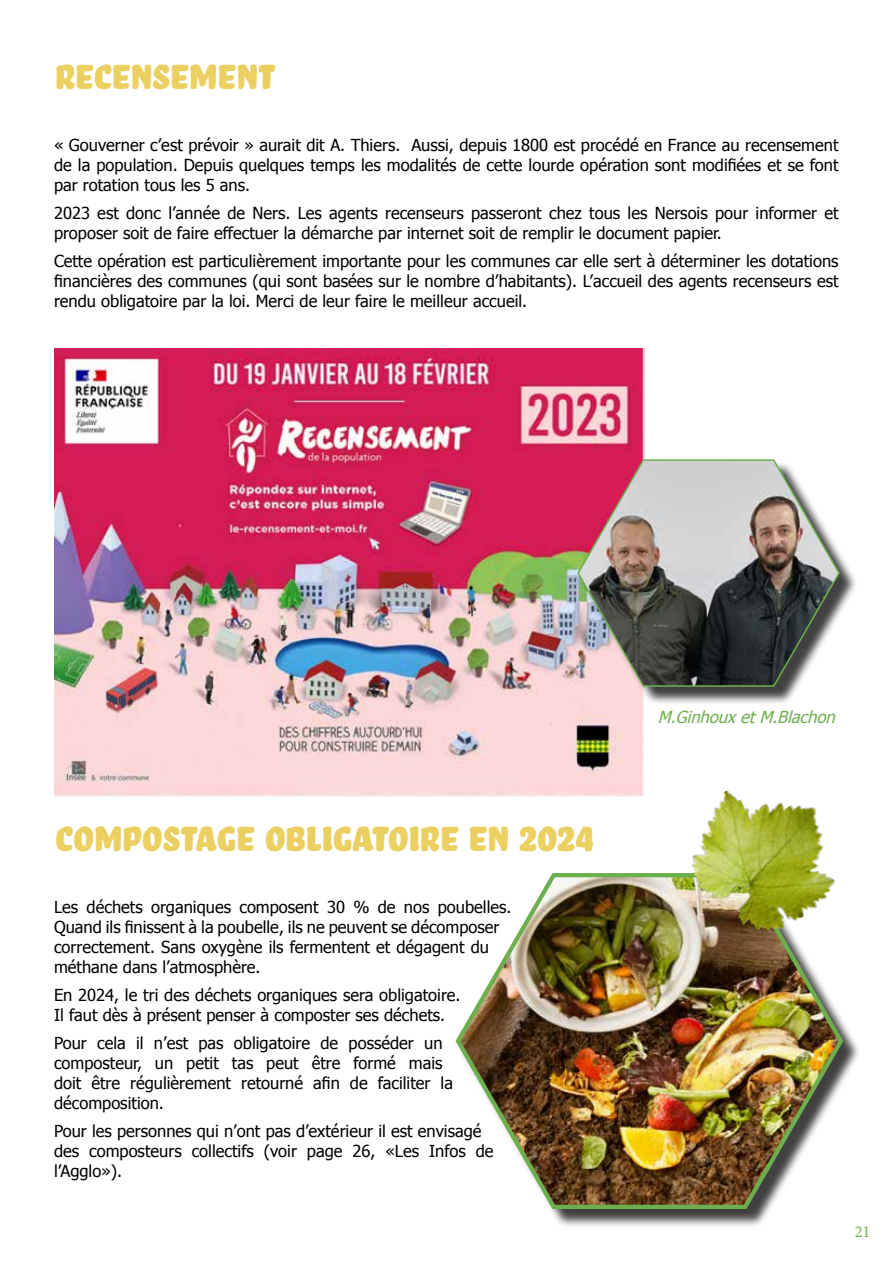
<style>
.page{position:relative;width:893px;height:1263px;background:#fff}
.page>*{position:absolute;margin:0;border:0;box-sizing:border-box;transform-origin:0 0}
.t1{font:45px "Bello Caps Pro";color:#ebd061}
.t2{font:16.5px/19.8px "Tahoma";color:#000}
.t3{font:italic 16.5px "Tahoma";color:#6daf4e}
.t4{font:16.5px "Minion Pro";color:#6daf4e}
</style>
<div class="page">
<div style="left:459px;top:875px;width:402px;height:352px;background:#000;opacity:.75"></div>
<img style="left:455px;top:873px;width:391px;height:338px">
<img style="left:54px;top:349px;width:590px;height:448px">
<div style="left:581px;top:462px;width:277px;height:243px;background:#000;opacity:.75"></div>
<img style="left:576px;top:458px;width:265px;height:229px">
<img style="left:665px;top:790px;width:192px;height:163px">
<h1 class="t1" style="left:54px;top:49px;width:221px">Recensement</h1>
<p class="t2" style="left:54px;top:134px;width:786px;text-align:justify">« Gouverner c’est prévoir » aurait dit A. Thiers. Aussi, depuis 1800 est procédé en France au recensement de la population. Depuis quelques temps les modalités de cette lourde opération sont modifiées et se font par rotation tous les 5 ans.</p>
<p class="t2" style="left:54px;top:202px;width:786px">2023 est donc l’année de Ners. Les agents recenseurs passeront chez tous les Nersois pour informer et proposer soit de faire effectuer la démarche par internet soit de remplir le document papier.</p>
<p class="t2" style="left:54px;top:250px;width:786px;text-align:justify">Cette opération est particulièrement importante pour les communes car elle sert à déterminer les dotations financières des communes (qui sont basées sur le nombre d’habitants). L’accueil des agents recenseurs est rendu obligatoire par la loi. Merci de leur faire le meilleur accueil.</p>
<h1 class="t1" style="left:54px;top:811px;width:541px">Compostage obligatoire en 2024</h1>
<p class="t2" style="left:54px;top:897px;width:459px">Les déchets organiques composent 30 % de nos poubelles.<br>Quand ils finissent à la poubelle, ils ne peuvent se décomposer correctement. Sans oxygène ils fermentent et dégagent du méthane dans l’atmosphère.</p>
<p class="t2" style="left:54px;top:984px;width:408px">En 2024, le tri des déchets organiques sera obligatoire.<br>Il faut dès à présent penser à composter ses déchets.</p>
<p class="t2" style="left:54px;top:1032px;width:400px">Pour cela il n’est pas obligatoire de posséder un composteur, un petit tas peut être formé mais doit être régulièrement retourné afin de faciliter la décomposition.</p>
<p class="t2" style="left:54px;top:1120px;width:441px">Pour les personnes qui n’ont pas d’extérieur il est envisagé des composteurs collectifs (voir page 26, «Les Infos de l’Agglo»).</p>
<p class="t3" style="left:658px;top:706px;width:184px">M.GinhouxetM.Blachon</p>
<p class="t4" style="left:855px;top:1220px;width:17px">21</p>
</div>
